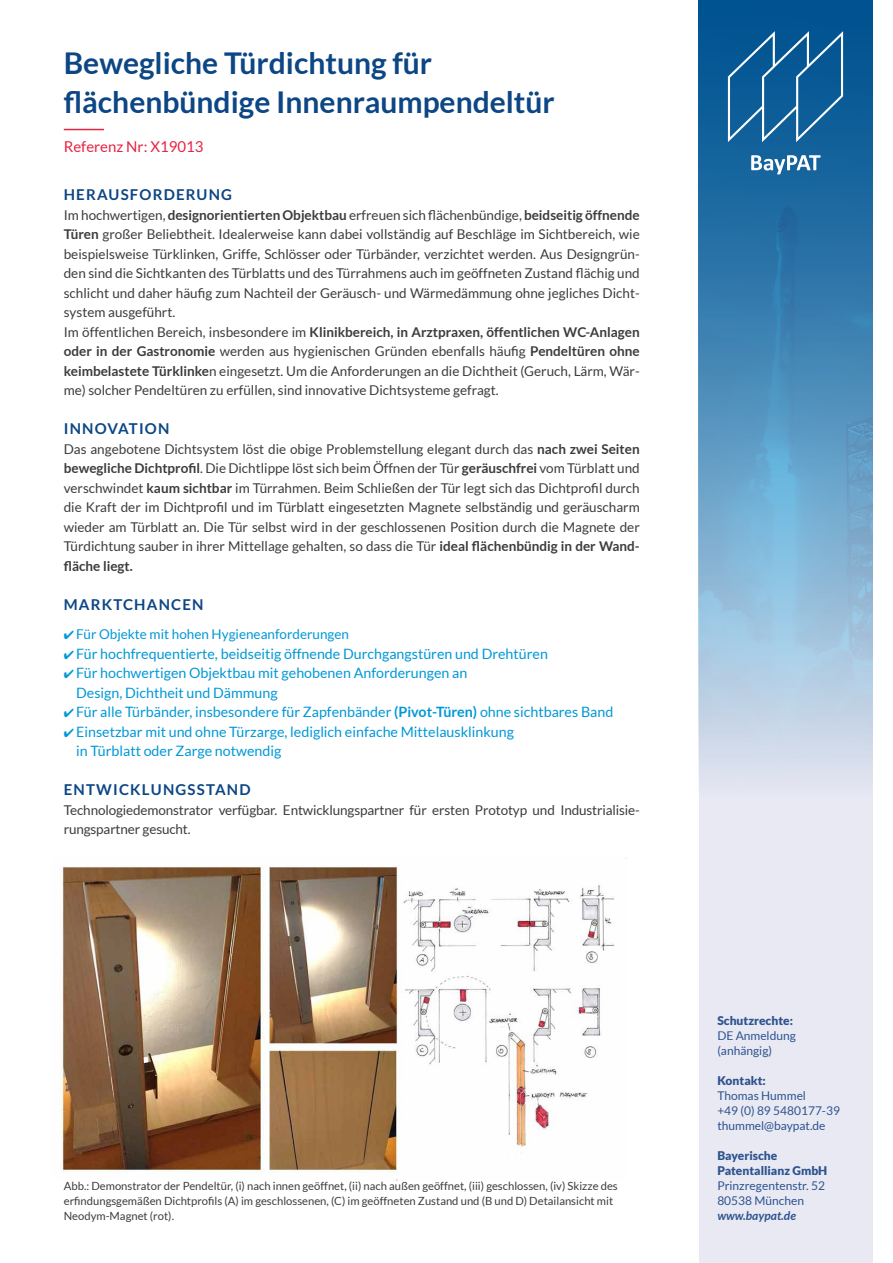
<style>
.page{position:relative;width:893px;height:1263px;background:#fff}
.page>*{position:absolute;margin:0;border:0;box-sizing:border-box;transform-origin:0 0}
.t1{font:700 30px/39px "Lato";color:#0c4684}
.t2{font:700 15px "Lato";letter-spacing:.08em;color:#0c4684}
.t3{font:15px "Lato";color:#e62343}
.t4{font:14.25px/19.5px "Lato";color:#0098d6}
.t5{font:13.5px/19.5px "Lato";color:#3c3c3b}
.t6{font:13.5px "Lato";color:#0098d6}
.t7{font:12px/15px "Lato";color:#2e538f}
.t8{font:900 12px/15px "Lato";color:#2e538f}
.t9{font:italic 700 12px "Lato";color:#2e538f}
.t10{font:11.25px/15px "Lato";color:#3c3c3b}
.s1{font-weight:700}
</style>
<div class="page">
<div style="left:699px;top:0;width:173px;height:1263px;background:#e8e9f3"></div>
<img style="left:699px;top:0;width:173px;height:777px">
<svg style="left:728px;top:31px;width:115px;height:111px;background:#236ba1"></svg>
<svg style="left:751px;top:155px;width:69px;height:19px"></svg>
<hr style="left:64px;top:129px;width:40px;height:1px;background:#e62343">
<img style="left:60px;top:857px;width:567px;height:324px">
<h1 class="t1" style="left:64px;top:43px;width:493px">Bewegliche Türdichtung für flächenbündige Innenraumpendeltür</h1>
<p class="t3" style="left:64px;top:138px;width:141px">Referenz Nr: X19013</p>
<p class="t2" style="left:64px;top:186px;width:170px">HERAUSFORDERUNG</p>
<p class="t5" style="left:64px;top:205px;width:577px">Im hochwertigen, <span class="s1">designorientierten Objektbau</span> erfreuen sich flächenbündige, <span class="s1">beidseitig öffnende Türen</span> großer Beliebtheit. Idealerweise kann dabei vollständig auf Beschläge im Sichtbereich, wie beispielsweise Türklinken, Griffe, Schlösser oder Türbänder, verzichtet werden. Aus Designgrün&shy;den sind die Sichtkanten des Türblatts und des Türrahmens auch im geöffneten Zustand flächig und schlicht und daher häufig zum Nachteil der Geräusch- und Wärmedämmung ohne jegliches Dicht&shy;system ausgeführt.<br>Im öffentlichen Bereich, insbesondere im <span class="s1">Klinikbereich, in Arztpraxen, öffentlichen WC-Anlagen oder in der Gastronomie</span> werden aus hygienischen Gründen ebenfalls häufig <span class="s1">Pendeltüren ohne keimbelastete Türklinke</span>n eingesetzt. Um die Anforderungen an die Dichtheit (Geruch, Lärm, Wär&shy;me) solcher Pendeltüren zu erfüllen, sind innovative Dichtsysteme gefragt.</p>
<p class="t2" style="left:64px;top:420px;width:107px">INNOVATION</p>
<p class="t5" style="left:64px;top:439px;width:577px;text-align:justify">Das angebotene Dichtsystem löst die obige Problemstellung elegant durch das <span class="s1">nach zwei Seiten bewegliche Dichtprofil</span>. Die Dichtlippe löst sich beim Öffnen der Tür <span class="s1">geräuschfrei</span> vom Türblatt und verschwindet <span class="s1">kaum sichtbar</span> im Türrahmen. Beim Schließen der Tür legt sich das Dichtprofil durch die Kraft der im Dichtprofil und im Türblatt eingesetzten Magnete selbständig und geräuscharm wieder am Türblatt an. Die Tür selbst wird in der geschlossenen Position durch die Magnete der Türdichtung sauber in ihrer Mittellage gehalten, so dass die Tür <span class="s1">ideal flächenbündig in der Wand&shy;fläche liegt.</span></p>
<p class="t2" style="left:64px;top:596px;width:141px">MARKTCHANCEN</p>
<p class="t6" style="left:64px;top:627px;width:287px">✔ Für Objekte mit hohen Hygieneanforderungen</p>
<p class="t4" style="left:64px;top:644px;width:486px">✔ Für hochfrequentierte, beidseitig öffnende Durchgangstüren und Drehtüren</p>
<p class="t4" style="left:76px;top:663px;width:393px;text-indent:-12px">✔ Für hochwertigen Objektbau mit gehobenen Anforderungen an<br>Design, Dichtheit und Dämmung</p>
<p class="t4" style="left:64px;top:702px;width:551px">✔ Für alle Türbänder, insbesondere für Zapfenbänder <span class="s1">(Pivot-Türen)</span> ohne sichtbares Band</p>
<p class="t4" style="left:76px;top:722px;width:439px;text-indent:-12px">✔ Einsetzbar mit und ohne Türzarge, lediglich einfache Mittelausklinkung in Türblatt oder Zarge notwendig</p>
<p class="t2" style="left:64px;top:781px;width:188px">ENTWICKLUNGSSTAND</p>
<p class="t5" style="left:64px;top:800px;width:577px">Technologiedemonstrator verfügbar. Entwicklungspartner für ersten Prototyp und Industrialisie&shy;rungspartner gesucht.</p>
<p class="t10" style="left:64px;top:1178px;width:555px">Abb.: Demonstrator der Pendeltür, (i) nach innen geöffnet, (ii) nach außen geöffnet, (iii) geschlossen, (iv) Skizze des erfindungsgemäßen Dichtprofils (A) im geschlossenen, (C) im geöffneten Zustand und (B und D) Detailansicht mit<br>Neodym-Magnet (rot).</p>
<p class="t8" style="left:717px;top:1013px;width:77px">Schutzrechte:</p>
<p class="t7" style="left:717px;top:1028px;width:80px">DE Anmeldung (anhängig)</p>
<p class="t8" style="left:717px;top:1073px;width:50px">Kontakt:</p>
<p class="t7" style="left:717px;top:1088px;width:124px">Thomas Hummel<br>+49 (0) 89 5480177-39 thummel@baypat.de</p>
<p class="t8" style="left:717px;top:1148px;width:112px">Bayerische<br>Patentallianz GmbH</p>
<p class="t7" style="left:717px;top:1178px;width:109px">Prinzregentenstr. 52<br>80538 München</p>
<p class="t9" style="left:717px;top:1209px;width:80px">www.baypat.de</p>
</div>
